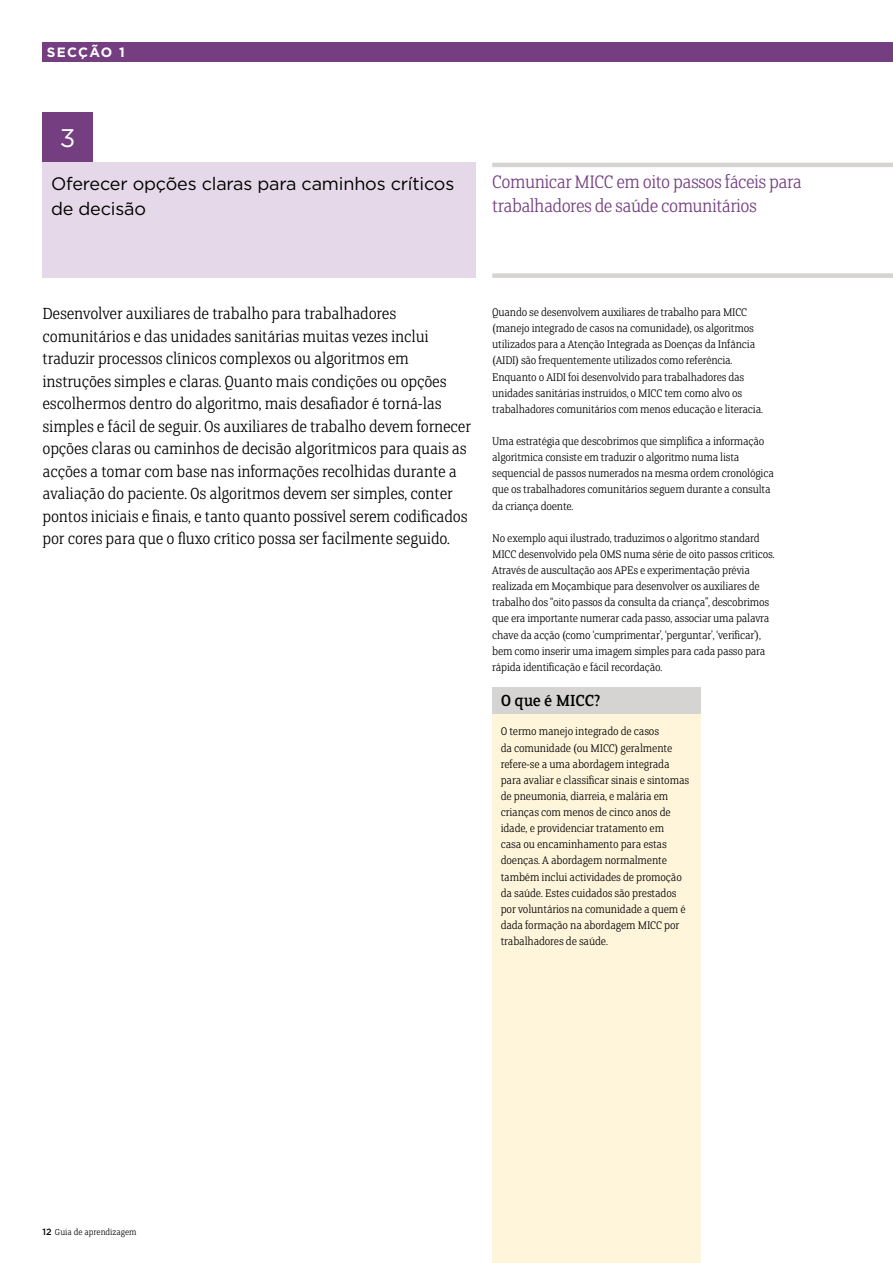
<style>
.page{position:relative;width:893px;height:1263px;background:#fff}
.page>*{position:absolute;margin:0;border:0;box-sizing:border-box;transform-origin:0 0}
.t1{font:25.5px "Gotham";color:#fff}
.t2{font:300 20.25px/24.8px "FS Clerkenwell";letter-spacing:-.025em;color:#743e81}
.t3{font:300 18px/22.5px "FS Clerkenwell";letter-spacing:-.01em;color:#000}
.t4{font:18px/24.8px "Gotham";letter-spacing:-.01em;color:#000}
.t5{font:18px "FS Clerkenwell";letter-spacing:-.02em;color:#000}
.t6{font:700 13.5px "Gotham";letter-spacing:.1em;color:#fff}
.t7{font:300 12.3px/16px "FS Clerkenwell";letter-spacing:-.015em;color:#000}
.t8{font:300 9.75px "FS Clerkenwell";color:#000}
.s1{font-family:"Gotham";font-weight:500;font-size:9px}
</style>
<div class="page">
<div style="left:492px;top:701px;width:209px;height:562px;background:#fff5db"></div>
<div style="left:43px;top:43px;width:850px;height:19px;background:#743e81"></div>
<div style="left:492px;top:687px;width:209px;height:27px;background:#d5d4d3"></div>
<div style="left:43px;top:113px;width:50px;height:50px;background:#743e81"></div>
<div style="left:43px;top:163px;width:433px;height:115px;background:#e5d8e8"></div>
<hr style="left:492px;top:163px;width:401px;height:4px;background:#d5d4d3">
<div style="left:492px;top:273px;width:401px;height:5px;background:#d5d4d3"></div>
<p class="t6" style="left:47px;top:43px;width:80px">SECÇÃO 1</p>
<h1 class="t1" style="left:60px;top:122px;width:17px">3</h1>
<h3 class="t4" style="left:51px;top:171px;width:405px">Oferecer opções claras para caminhos críticos de decisão</h3>
<h2 class="t2" style="left:492px;top:169px;width:311px">Comunicar MICC em oito passos fáceis para trabalhadores de saúde comunitários</h2>
<p class="t3" style="left:43px;top:302px;width:430px">Desenvolver auxiliares de trabalho para trabalhadores comunitários e das unidades sanitárias muitas vezes inclui traduzir processos clínicos complexos ou algoritmos em instruções simples e claras. Quanto mais condições ou opções escolhermos dentro do algoritmo, mais desafiador é torná-las simples e fácil de seguir. Os auxiliares de trabalho devem fornecer opções claras ou caminhos de decisão algorítmicos para quais as acções a tomar com base nas informações recolhidas durante a avaliação do paciente. Os algoritmos devem ser simples, conter pontos iniciais e finais, e tanto quanto possível serem codificados por cores para que o fluxo crítico possa ser facilmente seguido.</p>
<p class="t7" style="left:492px;top:304px;width:272px">Quando se desenvolvem auxiliares de trabalho para MICC (manejo integrado de casos na comunidade), os algoritmos utilizados para a Atenção Integrada as Doenças da Infância (AIDI) são frequentemente utilizados como referência.<br>Enquanto o AIDI foi desenvolvido para trabalhadores das unidades sanitárias instruídos, o MICC tem como alvo os trabalhadores comunitários com menos educação e literacia.</p>
<p class="t7" style="left:492px;top:433px;width:283px">Uma estratégia que descobrimos que simplifica a informação algorítmica consiste em traduzir o algoritmo numa lista sequencial de passos numerados na mesma ordem cronológica que os trabalhadores comunitários seguem durante a consulta da criança doente.</p>
<p class="t7" style="left:492px;top:530px;width:284px">No exemplo aqui ilustrado, traduzimos o algoritmo standard MICC desenvolvido pela OMS numa série de oito passos críticos.<br>Através de auscultação aos APEs e experimentação prévia realizada em Moçambique para desenvolver os auxiliares de trabalho dos “oito passos da consulta da criança”, descobrimos que era importante numerar cada passo, associar uma palavra chave da acção (como ‘cumprimentar’, ‘perguntar’, ‘verificar’), bem como inserir uma imagem simples para cada passo para rápida identificação e fácil recordação.</p>
<h3 class="t5" style="left:501px;top:690px;width:101px">O que é MICC?</h3>
<p class="t7" style="left:501px;top:724px;width:190px">O termo manejo integrado de casos<br>da comunidade (ou MICC) geralmente refere-se a uma abordagem integrada para avaliar e classificar sinais e sintomas de pneumonia, diarreia, e malária em crianças com menos de cinco anos de idade, e providenciar tratamento em<br>casa ou encaminhamento para estas doenças. A abordagem normalmente também inclui actividades de promoção da saúde. Estes cuidados são prestados por voluntários na comunidade a quem é dada formação na abordagem MICC por trabalhadores de saúde.</p>
<p class="t8" style="left:43px;top:1227px;width:96px"><span class="s1">12</span> Guia de aprendizagem</p>
</div>
